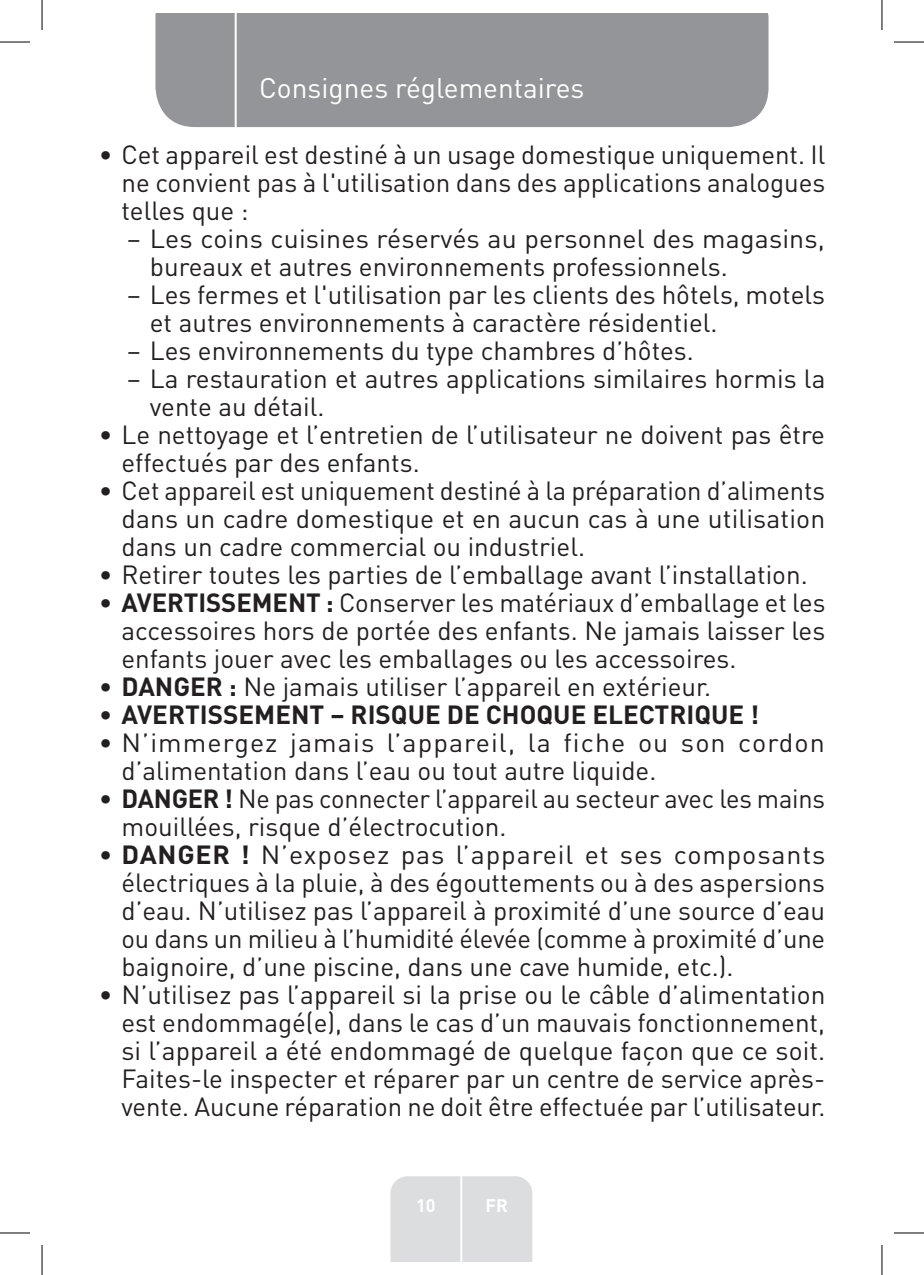
<style>
.page{position:relative;width:924px;height:1275px;background:#fff}
.page>*{position:absolute;margin:0;border:0;box-sizing:border-box;transform-origin:0 0}
.t1{font:28px "DIN Pro";color:#fff}
.t2{font:26px/28px "DIN Pro";color:#231f20}
.t3{font:700 26px "DIN Pro";color:#231f20}
.t4{font:700 18px "DIN Pro";color:#fff}
.s1{font-weight:700}
.s2{font-weight:400}
</style>
<div class="page">
<div style="left:155px;top:14px;width:613px;height:113px;background:#939598"></div>
<div style="left:390px;top:1176px;width:142px;height:85px;background:#dcdddf"></div>
<hr style="left:460px;top:1153px;width:2px;height:108px;background:#fff">
<hr style="left:234px;top:14px;width:2px;height:116px;background:#fff">
<hr style="left:0;top:42px;width:30px;height:1px;background:#000">
<hr style="left:893px;top:42px;width:30px;height:1px;background:#000">
<hr style="left:0;top:1232px;width:30px;height:1px;background:#000">
<hr style="left:893px;top:1232px;width:30px;height:1px;background:#000">
<hr style="left:42px;top:0;width:1px;height:30px;background:#000">
<hr style="left:42px;top:1245px;width:1px;height:30px;background:#000">
<hr style="left:881px;top:0;width:1px;height:30px;background:#000">
<hr style="left:881px;top:1245px;width:1px;height:30px;background:#000">
<p class="t1" style="left:259px;top:69px;width:326px">Consignes réglementaires</p>
<p class="t2" style="left:121px;top:139px;width:705px;text-align:justify;text-indent:-23px">• Cet appareil est destiné à un usage domestique uniquement. Il ne convient pas à l'utilisation dans des applications analogues telles que :</p>
<p class="t2" style="left:150px;top:223px;width:676px;text-indent:-23px">– Les coins cuisines réservés au personnel des magasins, bureaux et autres environnements professionnels.</p>
<p class="t2" style="left:150px;top:279px;width:676px;text-indent:-23px">– Les fermes et l'utilisation par les clients des hôtels, motels et autres environnements à caractère résidentiel.</p>
<p class="t2" style="left:127px;top:335px;width:568px">– Les environnements du type chambres d’hôtes.</p>
<p class="t2" style="left:150px;top:363px;width:676px;text-indent:-23px">– La restauration et autres applications similaires hormis la vente au détail.</p>
<p class="t2" style="left:121px;top:419px;width:704px;text-indent:-23px">• Le nettoyage et l’entretien de l’utilisateur ne doivent pas être effectués par des enfants.</p>
<p class="t2" style="left:121px;top:475px;width:705px;text-align:justify;text-indent:-23px">• Cet appareil est uniquement destiné à la préparation d’aliments dans un cadre domestique et en aucun cas à une utilisation dans un cadre commercial ou industriel.</p>
<p class="t2" style="left:99px;top:559px;width:710px">• Retirer toutes les parties de l’emballage avant l’installation.</p>
<p class="t2" style="left:121px;top:587px;width:705px;text-align:justify;text-indent:-23px">• <span class="s1">AVERTISSEMENT :</span> Conserver les matériaux d’emballage et les accessoires hors de portée des enfants. Ne jamais laisser les enfants jouer avec les emballages ou les accessoires.</p>
<p class="t2" style="left:99px;top:671px;width:613px">• <span class="s1">DANGER :</span> Ne jamais utiliser l’appareil en extérieur.</p>
<p class="t3" style="left:99px;top:697px;width:661px"><span class="s2">•</span> AVERTISSEMENT – RISQUE DE CHOQUE ELECTRIQUE !</p>
<p class="t2" style="left:121px;top:727px;width:704px;text-indent:-23px">• N’immergez jamais l’appareil, la fiche ou son cordon d’alimentation dans l’eau ou tout autre liquide.</p>
<p class="t2" style="left:121px;top:783px;width:704px;text-indent:-23px">• <span class="s1">DANGER !</span> Ne pas connecter l’appareil au secteur avec les mains mouillées, risque d’électrocution.</p>
<p class="t2" style="left:121px;top:839px;width:705px;text-align:justify;text-indent:-23px">• <span class="s1">DANGER !</span> N’exposez pas l’appareil et ses composants électriques à la pluie, à des égouttements ou à des aspersions d’eau. N’utilisez pas l’appareil à proximité d’une source d’eau ou dans un milieu à l’humidité élevée (comme à proximité d’une baignoire, d’une piscine, dans une cave humide, etc.).</p>
<p class="t2" style="left:121px;top:979px;width:705px;text-align:justify;text-indent:-23px">• N’utilisez pas l’appareil si la prise ou le câble d’alimentation est endommagé(e), dans le cas d’un mauvais fonctionnement, si l’appareil a été endommagé de quelque façon que ce soit.<br>Faites-le inspecter et réparer par un centre de service après&shy;vente. Aucune réparation ne doit être effectuée par l’utilisateur.</p>
<p class="t4" style="left:416px;top:1192px;width:21px">10</p>
<p class="t4" style="left:485px;top:1192px;width:24px">FR</p>
</div>
